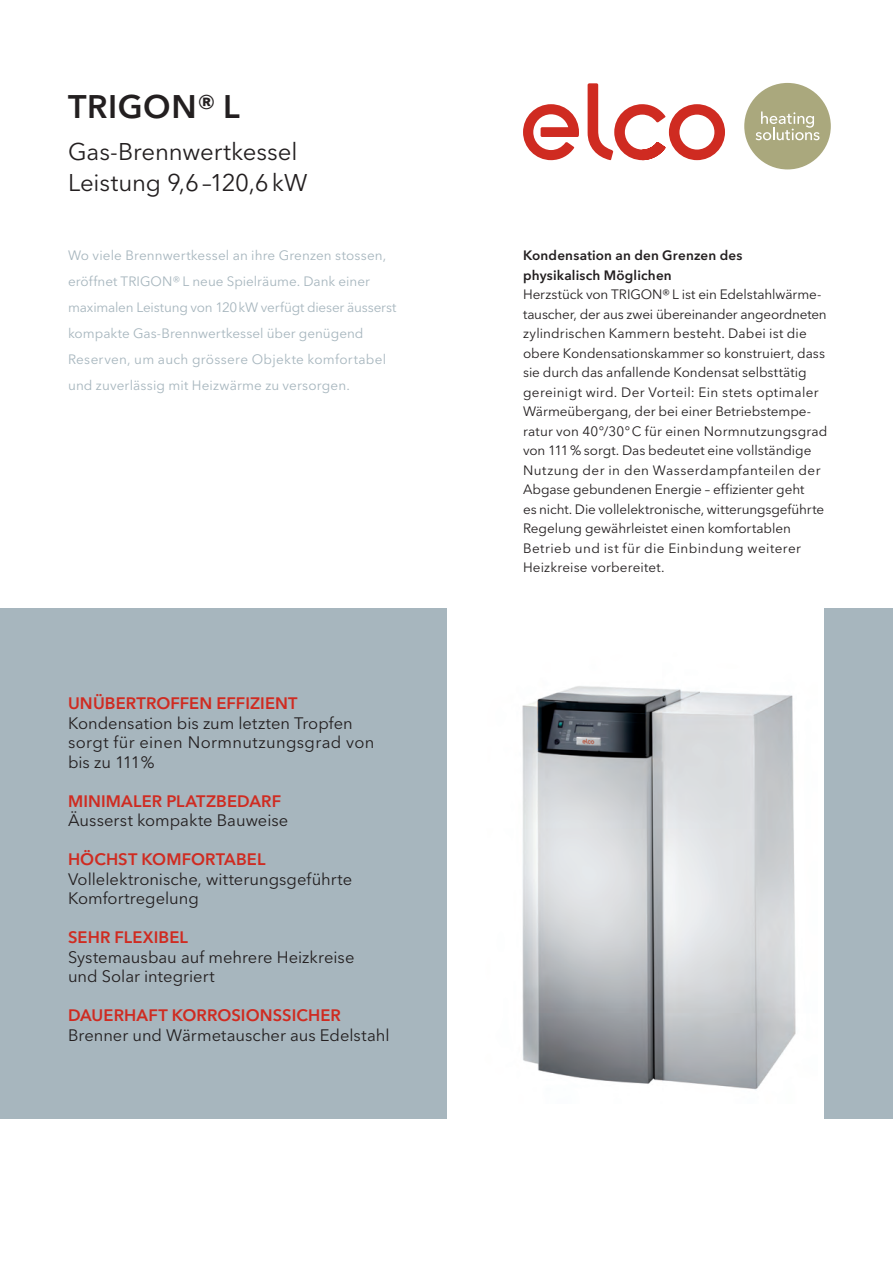
<style>
.page{position:relative;width:893px;height:1263px;background:#fff}
.page>*{position:absolute;margin:0;border:0;box-sizing:border-box;transform-origin:0 0}
.t1{font:600 32.4px "Avenir Next LT Pro";letter-spacing:.02em;color:#231f20}
.t2{font:24px/31px "Avenir Next LT Pro";letter-spacing:-.005em;color:#231f20}
.t3{font:16.5px/19.5px "Avenir Next LT Pro";color:#231f20}
.t4{font:600 16.5px "Avenir Next LT Pro";letter-spacing:.005em;color:#cf2b21}
.t5{font:13.5px/19.5px "Avenir Next LT Pro";color:#231f20}
.t6{font:13.5px/26px "Avenir Next LT Pro";letter-spacing:.005em;color:#a7b6be}
.t7{font:600 13.5px/19.5px "Avenir Next LT Pro";letter-spacing:.015em;color:#231f20}
</style>
<div class="page">
<div style="left:825px;top:608px;width:68px;height:510px;background:#a7b6be"></div>
<div style="left:0;top:608px;width:446px;height:510px;background:#a7b6be"></div>
<div style="left:744px;top:83px;width:87px;height:86px;background:#aaa87d;border-radius:50%"></div>
<svg style="left:755px;top:111px;width:64px;height:29px"></svg>
<svg style="left:523px;top:83px;width:202px;height:77px"></svg>
<img style="left:522px;top:686px;width:274px;height:404px">
<h1 class="t1" style="left:68px;top:87px;width:173px">TRIGON® L</h1>
<h2 class="t2" style="left:68px;top:136px;width:241px">Gas-Brennwertkessel<br>Leistung 9,6–120,6kW</h2>
<p class="t6" style="left:68px;top:243px;width:330px">Wo viele Brennwertkessel an ihre Grenzen stossen, eröffnet TRIGON®L neue Spielräume. Dank einer maximalen Leistung von 120kW verfügt dieser äusserst kompakte Gas-Brennwertkessel über genügend Reserven, um auch grössere Objekte komfortabel und zuverlässig mit Heizwärme zu versorgen.</p>
<p class="t7" style="left:523px;top:246px;width:221px">Kondensation an den Grenzen des physikalisch Möglichen</p>
<p class="t5" style="left:523px;top:285px;width:306px">Herzstück von TRIGON®L ist ein Edelstahlwärme&shy;tauscher, der aus zwei übereinander angeordneten zylindrischen Kammern besteht. Dabei ist die obere Kondensationskammer so konstruiert, dass sie durch das anfallende Kondensat selbsttätig gereinigt wird. Der Vorteil: Ein stets optimaler Wärmeübergang, der bei einer Betriebstempe&shy;ratur von 40°/30°C für einen Normnutzungsgrad von 111% sorgt. Das bedeutet eine vollständige Nutzung der in den Wasserdampfanteilen der Abgase gebundenen Energie – effizienter geht<br>es nicht. Die vollelektronische, witterungsgeführte Regelung gewährleistet einen komfortablen Betrieb und ist für die Einbindung weiterer Heizkreise vorbereitet.</p>
<p class="t4" style="left:68px;top:693px;width:231px">UNÜBERTROFFEN EFFIZIENT</p>
<p class="t3" style="left:68px;top:713px;width:308px">Kondensation bis zum letzten Tropfen sorgt für einen Normnutzungsgrad von bis zu 111%</p>
<p class="t4" style="left:68px;top:791px;width:215px">MINIMALER PLATZBEDARF</p>
<p class="t3" style="left:68px;top:810px;width:222px">Äusserst kompakte Bauweise</p>
<p class="t4" style="left:68px;top:849px;width:199px">HÖCHST KOMFORTABEL</p>
<p class="t3" style="left:68px;top:869px;width:286px">Vollelektronische, witterungsgeführte<br>Komfortregelung</p>
<p class="t4" style="left:68px;top:927px;width:122px">SEHR FLEXIBEL</p>
<p class="t3" style="left:68px;top:947px;width:288px">Systemausbau auf mehrere Heizkreise und Solar integriert</p>
<p class="t4" style="left:68px;top:1005px;width:274px">DAUERHAFT KORROSIONSSICHER</p>
<p class="t3" style="left:68px;top:1025px;width:323px">Brenner und Wärmetauscher aus Edelstahl</p>
</div>
